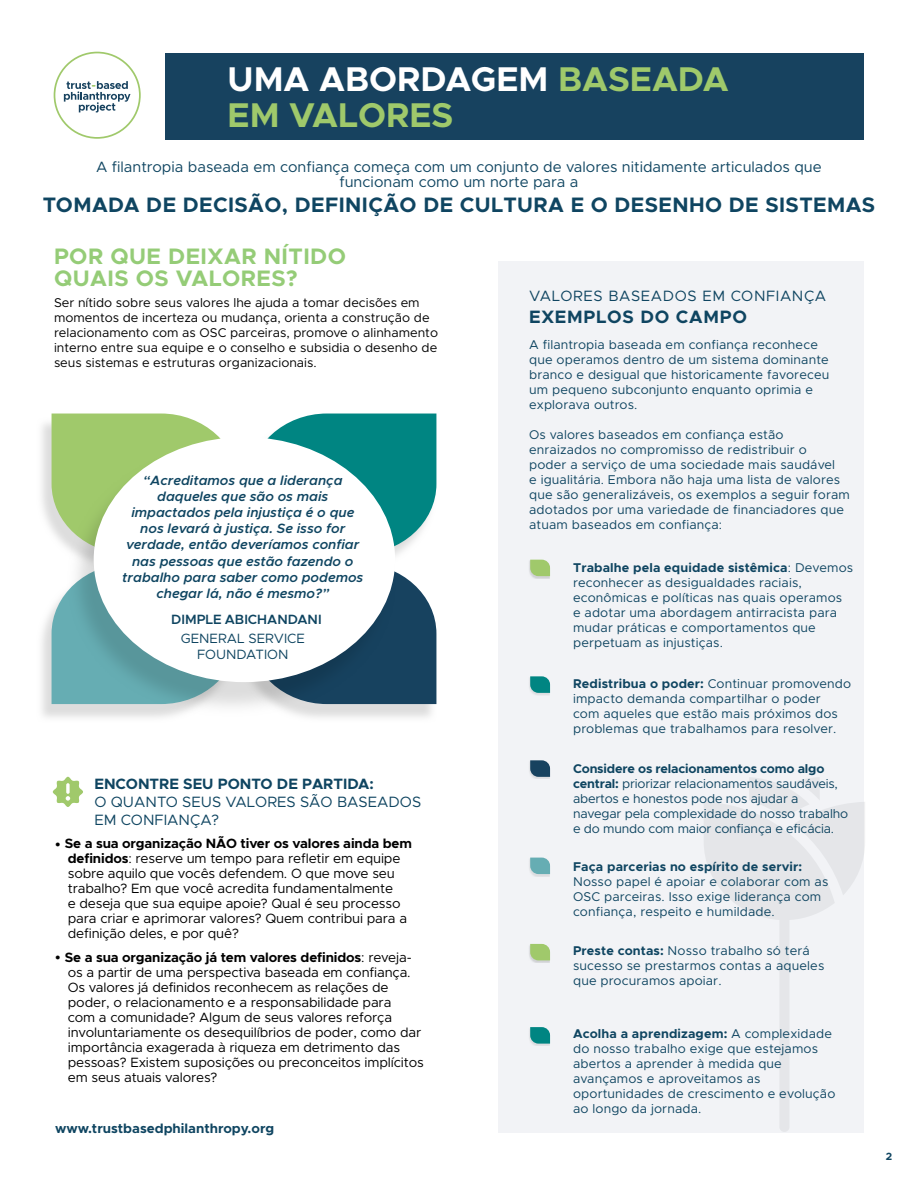
<style>
.page{position:relative;width:918px;height:1188px;background:#fff}
.page>*{position:absolute;margin:0;border:0;box-sizing:border-box;transform-origin:0 0}
.t1{font:700 34.5px/36px "Metropolis";color:#9fc96b}
.t2{font:700 22.5px/22.5px "Metropolis";letter-spacing:.02em;color:#95cc77}
.t3{font:700 21px "Metropolis";letter-spacing:.02em;color:#0f4561}
.t4{font:700 18px "Metropolis";letter-spacing:.04em;color:#0f4561}
.t5{font:15px/15px "Metropolis";color:#0f4561;text-align:center}
.t6{font:700 15px "Metropolis";color:#0f4561}
.t7{font:15px "Metropolis";letter-spacing:.04em;color:#0f4561}
.t8{font:13.5px/15px "Metropolis";letter-spacing:-.01em;color:#000}
.t9{font:italic 600 13.5px/16.2px "Metropolis";color:#0f4561;text-align:center}
.t10{font:700 13.5px "Metropolis";color:#0f4561}
.t11{font:13.5px/16.2px "Metropolis";color:#0f4561;text-align:center}
.t12{font:600 13.5px "Metropolis";color:#0f4561}
.t13{font:12.75px/15px "Metropolis";letter-spacing:.01em;color:#0f4561}
.t14{font:12.75px/15px "Metropolis";color:#000}
.t15{font:12.75px/15px "Metropolis";letter-spacing:-.015em;color:#0f4561}
.t16{font:700 12.75px "Metropolis";letter-spacing:.01em;color:#0f4561}
.t17{font:700 10.5px "Metropolis";color:#0f4561}
.s1{color:#fff}
.s2{font-weight:700}
.s3{font-family:"Arial";font-size:9px}
</style>
<div class="page">
<svg style="left:314px;top:627px;width:123px;height:91px"></svg>
<svg style="left:395px;top:574px;width:41px;height:130px;background:#325871"></svg>
<svg style="left:268px;top:414px;width:168px;height:140px;background:#269794"></svg>
<svg style="left:41px;top:610px;width:118px;height:108px"></svg>
<svg style="left:52px;top:591px;width:15px;height:113px;background:#77b5bb"></svg>
<svg style="left:41px;top:418px;width:11px;height:112px"></svg>
<svg style="left:52px;top:414px;width:169px;height:134px;background:#abcf7e"></svg>
<svg style="left:67px;top:445px;width:328px;height:272px;background:#72a299"></svg>
<div style="left:94px;top:437px;width:301px;height:245px;background:#fff;border-radius:50%"></div>
<div style="left:498px;top:261px;width:366px;height:872px;background:#f2f3f6"></div>
<div style="left:165px;top:53px;width:699px;height:87px;background:#17425f"></div>
<svg style="left:54px;top:52px;width:87px;height:87px"></svg>
<svg style="left:53px;top:777px;width:30px;height:30px"></svg>
<svg style="left:704px;top:777px;width:161px;height:355px"></svg>
<svg style="left:529px;top:561px;width:21px;height:17px"></svg>
<svg style="left:530px;top:560px;width:20px;height:16px"></svg>
<div style="left:528px;top:677px;width:22px;height:18px;background:#e5e6e9"></div>
<svg style="left:530px;top:676px;width:20px;height:17px"></svg>
<div style="left:528px;top:761px;width:22px;height:18px;background:#e5e6e9"></div>
<svg style="left:530px;top:760px;width:20px;height:17px"></svg>
<div style="left:528px;top:858px;width:22px;height:18px;background:linear-gradient(to right,#e9e9ec,#ccd4d7)"></div>
<svg style="left:530px;top:858px;width:20px;height:16px"></svg>
<svg style="left:529px;top:946px;width:21px;height:17px"></svg>
<svg style="left:530px;top:944px;width:20px;height:16px"></svg>
<div style="left:528px;top:1028px;width:22px;height:18px;background:#e5e6e9"></div>
<svg style="left:530px;top:1027px;width:20px;height:17px"></svg>
<h1 class="t1" style="left:228px;top:61px;width:503px"><span class="s1">UMA ABORDAGEM</span> BASEADA<br>EM VALORES</h1>
<p class="t5" style="left:96px;top:159px;width:727px">A filantropia baseada em confiança começa com um conjunto de valores nitidamente articulados que funcionam como um norte para a</p>
<h3 class="t3" style="left:43px;top:191px;width:834px">TOMADA DE DECISÃO, DEFINIÇÃO DE CULTURA E O DESENHO DE SISTEMAS</h3>
<h2 class="t2" style="left:54px;top:245px;width:294px">POR QUE DEIXAR NÍTIDO<br>QUAIS OS VALORES?</h2>
<p class="t14" style="left:54px;top:295px;width:386px">Ser nítido sobre seus valores lhe ajuda a tomar decisões em momentos de incerteza ou mudança, orienta a construção de relacionamento com as OSC parceiras, promove o alinhamento interno entre sua equipe e o conselho e subsidia o desenho de seus sistemas e estruturas organizacionais.</p>
<p class="t7" style="left:529px;top:287px;width:299px">VALORES BASEADOS EM CONFIANÇA</p>
<h3 class="t4" style="left:529px;top:305px;width:219px">EXEMPLOS DO CAMPO</h3>
<p class="t13" style="left:529px;top:337px;width:302px">A filantropia baseada em confiança reconhece que operamos dentro de um sistema dominante branco e desigual que historicamente favoreceu um pequeno subconjunto enquanto oprimia e explorava outros.</p>
<p class="t13" style="left:529px;top:427px;width:322px">Os valores baseados em confiança estão enraizados no compromisso de redistribuir o<br>poder a serviço de uma sociedade mais saudável<br>e igualitária. Embora não haja uma lista de valores que são generalizáveis, os exemplos a seguir foram adotados por uma variedade de financiadores que atuam baseados em confiança:</p>
<p class="t9" style="left:122px;top:472px;width:243px">“Acreditamos que a liderança daqueles que são os mais impactados pela injustiça é o que nos levará à justiça. Se isso for verdade, então deveríamos confiar nas pessoas que estão fazendo o trabalho para saber como podemos chegar lá, não é mesmo?”</p>
<p class="t12" style="left:171px;top:611px;width:152px">DIMPLE ABICHANDANI</p>
<p class="t11" style="left:181px;top:630px;width:126px">GENERAL SERVICE<br>FOUNDATION</p>
<p class="t13" style="left:573px;top:560px;width:282px"><span class="s2">Trabalhe pela equidade sistêmica</span>: Devemos reconhecer as desigualdades raciais, econômicas e políticas nas quais operamos<br>e adotar uma abordagem antirracista para mudar práticas e comportamentos que perpetuam as injustiças.</p>
<p class="t13" style="left:573px;top:676px;width:280px"><span class="s2">Redistribua o poder:</span> Continuar promovendo impacto demanda compartilhar o poder<br>com aqueles que estão mais próximos dos problemas que trabalhamos para resolver.</p>
<p class="t15" style="left:573px;top:762px;width:277px"><span class="s2">Considere os relacionamentos como algo central:</span> priorizar relacionamentos saudáveis, abertos e honestos pode nos ajudar a navegar pela complexidade do nosso trabalho e do mundo com maior confiança e eficácia.</p>
<p class="t16" style="left:573px;top:859px;width:231px">Faça parcerias no espírito de servir:</p>
<p class="t13" style="left:573px;top:874px;width:257px">Nosso papel é apoiar e colaborar com as<br>OSC parceiras. Isso exige liderança com confiança, respeito e humildade.</p>
<p class="t13" style="left:573px;top:944px;width:253px"><span class="s2">Preste contas:</span> Nosso trabalho só terá sucesso se prestarmos contas a aqueles que procuramos apoiar.</p>
<p class="t6" style="left:94px;top:774px;width:281px">ENCONTRE SEU PONTO DE PARTIDA:</p>
<p class="t5" style="left:94px;top:792px;width:328px;line-height:18px;text-align:left">O QUANTO SEUS VALORES SÃO BASEADOS<br>EM CONFIANÇA?</p>
<p class="t8" style="left:68px;top:836px;width:346px;text-indent:-13px"><span class="s3">●</span> <span class="s2">Se a sua organização NÃO tiver os valores ainda bem definidos</span>: reserve um tempo para refletir em equipe sobre aquilo que vocês defendem. O que move seu trabalho? Em que você acredita fundamentalmente<br>e deseja que sua equipe apoie? Qual é seu processo para criar e aprimorar valores? Quem contribui para a definição deles, e por quê?</p>
<p class="t8" style="left:68px;top:950px;width:358px;text-indent:-13px"><span class="s3">●</span> <span class="s2">Se a sua organização já tem valores definidos</span>: reveja&shy;os a partir de uma perspectiva baseada em confiança.<br>Os valores já definidos reconhecem as relações de poder, o relacionamento e a responsabilidade para<br>com a comunidade? Algum de seus valores reforça involuntariamente os desequilíbrios de poder, como dar importância exagerada à riqueza em detrimento das pessoas? Existem suposições ou preconceitos implícitos em seus atuais valores?</p>
<p class="t13" style="left:573px;top:1027px;width:264px"><span class="s2">Acolha a aprendizagem:</span> A complexidade do nosso trabalho exige que estejamos abertos a aprender à medida que avançamos e aproveitamos as oportunidades de crescimento e evolução ao longo da jornada.</p>
<p class="t10" style="left:55px;top:1120px;width:221px">www.trustbasedphilanthropy.org</p>
<p class="t17" style="left:886px;top:1150px;width:8px">2</p>
</div>
